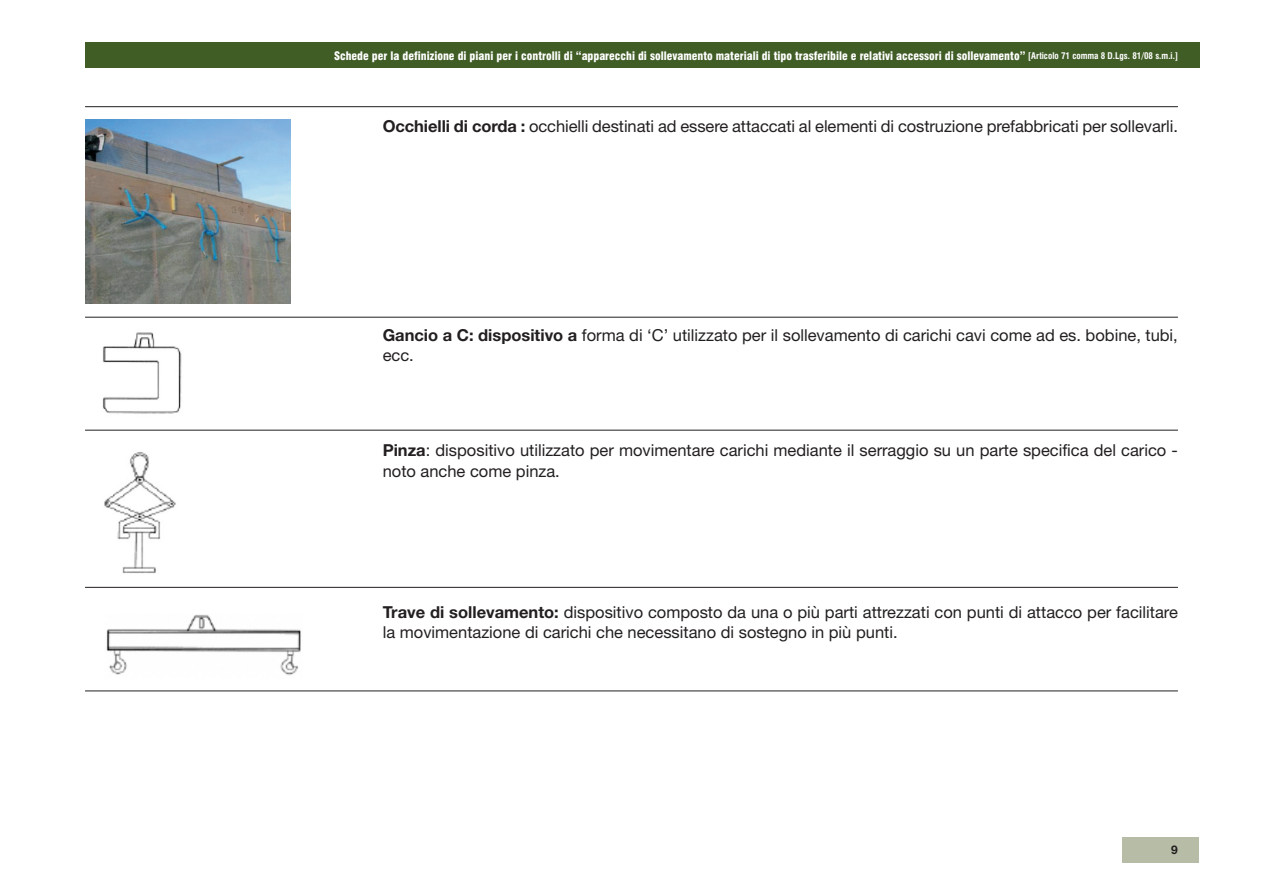
<style>
.page{position:relative;width:1263px;height:893px;background:#fff}
.page>*{position:absolute;margin:0;border:0;box-sizing:border-box;transform-origin:0 0}
.t1{font:16.5px/20.9px "Helvetica Neue";color:#231f20}
.t2{font:700 12px "Helvetica Neue";color:#231f20}
.t3{font:900 condensed 11.4px "Swiss 721 BT";color:#fff}
.s1{font-weight:700;font-size:9px}
.s2{font-weight:700}
</style>
<div class="page">
<div style="left:1123px;top:838px;width:76px;height:25px;background:#b6bca6"></div>
<hr style="left:85px;top:106px;width:1093px;height:1px;background:#231f20">
<img style="left:85px;top:119px;width:205px;height:184px">
<hr style="left:85px;top:317px;width:1093px;height:1px;background:#231f20">
<img style="left:102px;top:332px;width:80px;height:82px">
<hr style="left:85px;top:430px;width:1093px;height:1px;background:#231f20">
<div style="left:85px;top:43px;width:1114px;height:25px;background:#415d26"></div>
<img style="left:104px;top:452px;width:72px;height:122px">
<hr style="left:85px;top:587px;width:1093px;height:1px;background:#231f20">
<img style="left:106px;top:614px;width:195px;height:62px">
<hr style="left:85px;top:690px;width:1093px;height:1px;background:#231f20">
<p class="t3" style="left:334px;top:51px;width:845px">Schede per la definizione di piani per i controlli di “apparecchi di sollevamento materiali di tipo trasferibile e relativi accessori di sollevamento” <span class="s1">[Articolo 71 comma 8 D.Lgs. 81/08 s.m.i.]</span></p>
<p class="t1" style="left:383px;top:118px;width:797px"><span class="s2">Occhielli di corda :</span> occhielli destinati ad essere attaccati al elementi di costruzione prefabbricati per sollevarli.</p>
<p class="t1" style="left:383px;top:326px;width:797px"><span class="s2">Gancio a C: dispositivo a</span> forma di ‘C’ utilizzato per il sollevamento di carichi cavi come ad es. bobine, tubi, ecc.</p>
<p class="t1" style="left:383px;top:442px;width:797px"><span class="s2">Pinza</span>: dispositivo utilizzato per movimentare carichi mediante il serraggio su un parte specifica del carico - noto anche come pinza.</p>
<p class="t1" style="left:383px;top:603px;width:797px"><span class="s2">Trave di sollevamento:</span> dispositivo composto da una o più parti attrezzati con punti di attacco per facilitare la movimentazione di carichi che necessitano di sostegno in più punti.</p>
<p class="t2" style="left:1171px;top:845px;width:8px">9</p>
</div>
